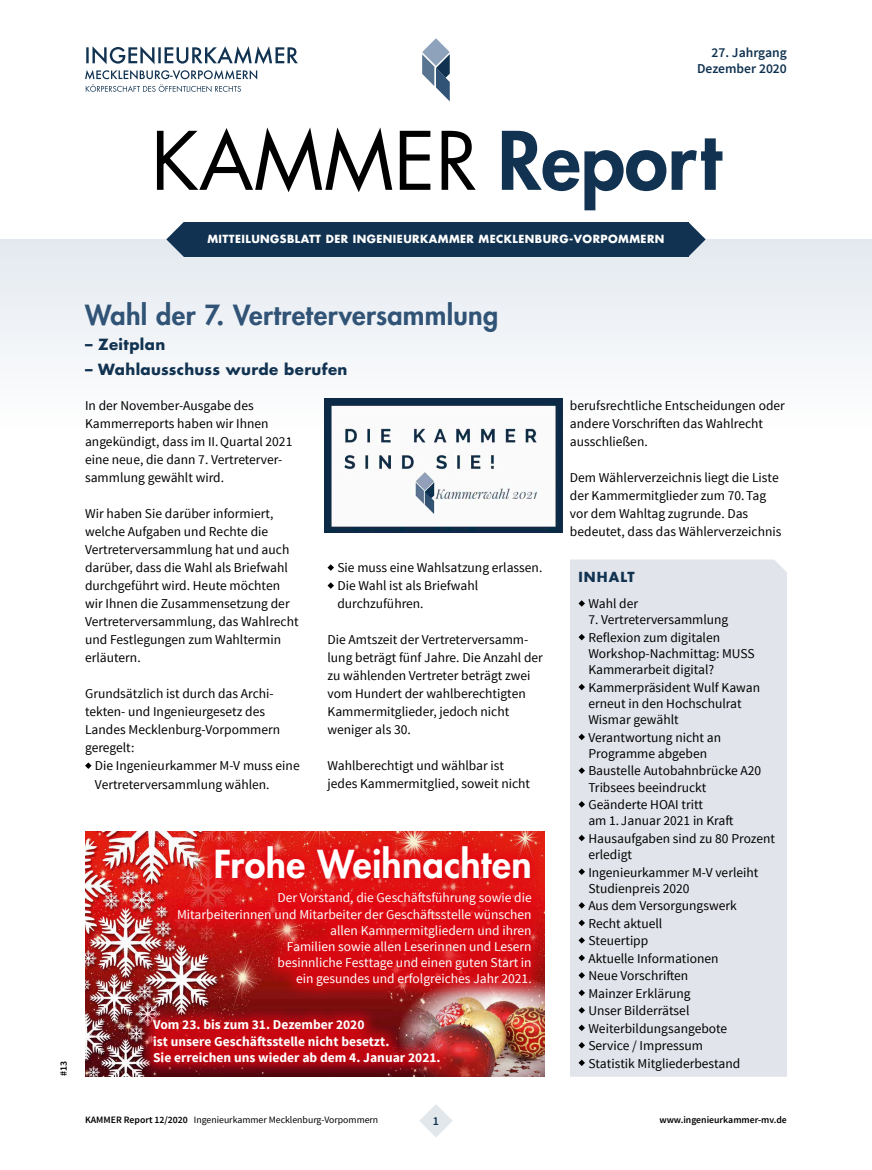
<style>
.page{position:relative;width:872px;height:1170px;background:#fff}
.page>*{position:absolute;margin:0;border:0;box-sizing:border-box;transform-origin:0 0}
.t1{font:78.3px "Futura Std";color:#000}
.t2{font:800 37.5px "Futura Std";letter-spacing:.01em;color:#fff}
.t3{font:800 27px "Futura Std";letter-spacing:.01em;color:#305376}
.t4{font:700 15px "Futura Std";letter-spacing:.02em;color:#113351}
.t5{font:600 13.65px/16.4px "Source Sans Pro";color:#113351;text-align:right}
.t6{font:13.5px/18px "Source Sans Pro";color:#000}
.t7{font:13.5px/16.2px "Source Sans Pro";color:#fff;text-align:right}
.t8{font:700 13.5px/16.2px "Source Sans Pro";color:#fff}
.t9{font:700 13.5px "Futura Std";letter-spacing:.08em;color:#113351}
.t10{font:600 12px "Source Sans Pro";color:#113351}
.t11{font:700 10.95px "Futura Std";letter-spacing:.04em;color:#fff}
.t12{font:9.75px "Source Sans Pro";color:#000}
.t13{font:600 9.75px "Source Sans Pro";color:#000}
.s1{font-weight:800;color:#113351}
.s2{font-weight:600}
</style>
<div class="page">
<svg style="left:419px;top:1104px;width:34px;height:33px"></svg>
<svg style="left:422px;top:38px;width:28px;height:63px"></svg>
<svg style="left:86px;top:46px;width:212px;height:18px"></svg>
<svg style="left:85px;top:70px;width:172px;height:22px"></svg>
<div style="left:0;top:239px;width:872px;height:192px;background:#f1f4f7"></div>
<div style="left:184px;top:222px;width:504px;height:35px;background:#113351"></div>
<svg style="left:166px;top:222px;width:18px;height:35px"></svg>
<svg style="left:688px;top:222px;width:17px;height:35px"></svg>
<img style="left:85px;top:831px;width:53px;height:245px">
<div style="left:138px;top:830px;width:408px;height:247px;background:#e30612;opacity:.8"></div>
<div style="left:570px;top:559px;width:217px;height:517px;background:#e2e4eb"></div>
<img style="left:324px;top:398px;width:238px;height:134px">
<svg style="left:85px;top:762px;width:7px;height:7px"></svg>
<svg style="left:327px;top:564px;width:7px;height:7px"></svg>
<svg style="left:327px;top:582px;width:7px;height:7px"></svg>
<svg style="left:578px;top:600px;width:8px;height:7px"></svg>
<svg style="left:578px;top:634px;width:8px;height:7px"></svg>
<svg style="left:578px;top:683px;width:8px;height:8px"></svg>
<svg style="left:578px;top:733px;width:8px;height:8px"></svg>
<svg style="left:578px;top:767px;width:8px;height:7px"></svg>
<svg style="left:578px;top:801px;width:8px;height:7px"></svg>
<svg style="left:578px;top:834px;width:8px;height:8px"></svg>
<svg style="left:578px;top:868px;width:8px;height:8px"></svg>
<svg style="left:578px;top:902px;width:8px;height:7px"></svg>
<svg style="left:578px;top:919px;width:8px;height:8px"></svg>
<svg style="left:578px;top:937px;width:8px;height:7px"></svg>
<svg style="left:578px;top:954px;width:8px;height:8px"></svg>
<svg style="left:578px;top:972px;width:8px;height:7px"></svg>
<svg style="left:578px;top:989px;width:8px;height:8px"></svg>
<svg style="left:578px;top:1007px;width:8px;height:7px"></svg>
<svg style="left:578px;top:1024px;width:8px;height:8px"></svg>
<svg style="left:578px;top:1041px;width:8px;height:8px"></svg>
<svg style="left:578px;top:1059px;width:8px;height:7px"></svg>
<p class="t5" style="left:697px;top:45px;width:91px">27. Jahrgang<br>Dezember 2020</p>
<h1 class="t1" style="left:151px;top:111px;width:571px">KAMMER <span class="s1">Report</span></h1>
<p class="t11" style="left:207px;top:232px;width:458px">MITTEILUNGSBLATT DER INGENIEURKAMMER MECKLENBURG-VORPOMMERN</p>
<p class="t13" style="left:57px;top:1075px;width:17px;rotate:-90deg">#13</p>
<h3 class="t3" style="left:85px;top:297px;width:415px">Wahl der 7. Vertreterversammlung</h3>
<p class="t4" style="left:85px;top:334px;width:82px">– Zeitplan</p>
<p class="t4" style="left:85px;top:359px;width:264px">– Wahlausschuss wurde berufen</p>
<p class="t6" style="left:85px;top:397px;width:209px">In der November-Ausgabe des<br>Kammerreports haben wir Ihnen angekündigt, dass im II.Quartal 2021 eine neue, die dann 7. Vertreterver&shy;sammlung gewählt wird.</p>
<p class="t6" style="left:85px;top:505px;width:215px">Wir haben Sie darüber informiert, welche Aufgaben und Rechte die<br>Vertreterversammlung hat und auch darüber, dass die Wahl als Briefwahl durchgeführt wird. Heute möchten wir Ihnen die Zusammensetzung der<br>Vertreterversammlung, das Wahlrecht und Festlegungen zum Wahltermin erläutern.</p>
<p class="t6" style="left:85px;top:685px;width:197px">Grundsätzlich ist durch das Archi&shy;tekten- und Ingenieurgesetz des<br>Landes Mecklenburg-Vorpommern geregelt:</p>
<p class="t6" style="left:95px;top:757px;width:206px">Die Ingenieurkammer M-V muss eine<br>Vertreterversammlung wählen.</p>
<p class="t6" style="left:337px;top:559px;width:206px">Sie muss eine Wahlsatzung erlassen.<br>Die Wahl ist als Briefwahl durchzuführen.</p>
<p class="t6" style="left:327px;top:631px;width:217px">Die Amtszeit der Vertreterversamm&shy;lung beträgt fünf Jahre. Die Anzahl der zu wählenden Vertreter beträgt zwei vom Hundert der wahlberechtigten<br>Kammermitglieder, jedoch nicht weniger als 30.</p>
<p class="t6" style="left:327px;top:757px;width:204px">Wahlberechtigt und wählbar ist jedes Kammermitglied, soweit nicht</p>
<h2 class="t2" style="left:214px;top:840px;width:319px">Frohe Weihnachten</h2>
<p class="t7" style="left:177px;top:889px;width:356px">Der Vorstand, die Geschäftsführung sowie die<br>Mitarbeiterinnen und Mitarbeiter der Geschäftsstelle wünschen allen Kammermitgliedern und ihren<br>Familien sowie allen Leserinnen und Lesern<br>besinnliche Festtage und einen guten Start in<br>ein gesundes und erfolgreiches Jahr 2021.</p>
<p class="t8" style="left:153px;top:1017px;width:289px">Vom 23. bis zum 31. Dezember 2020<br>ist unsere Geschäftsstelle nicht besetzt.<br>Sie erreichen uns wieder ab dem 4. Januar 2021.</p>
<p class="t6" style="left:570px;top:397px;width:216px">berufsrechtliche Entscheidungen oder andere Vorschriften das Wahlrecht ausschließen.</p>
<p class="t6" style="left:570px;top:469px;width:213px">Dem Wählerverzeichnis liegt die Liste der Kammermitglieder zum 70.Tag vor dem Wahltag zugrunde. Das bedeutet, dass das Wählerverzeichnis</p>
<p class="t9" style="left:578px;top:568px;width:58px">INHALT</p>
<p class="t6" style="left:588px;top:595px;width:51px">Wahl der</p>
<p class="t6" style="left:588px;top:611px;width:142px;line-height:17.5px">7. Vertreterversammlung<br>Reflexion zum digitalen</p>
<p class="t6" style="left:588px;top:645px;width:168px;line-height:16.2px">Workshop-Nachmittag: MUSS<br>Kammerarbeit digital?</p>
<p class="t6" style="left:588px;top:679px;width:173px;line-height:16.2px">Kammerpräsident Wulf Kawan erneut in den Hochschulrat<br>Wismar gewählt</p>
<p class="t6" style="left:588px;top:729px;width:134px;line-height:16.2px">Verantwortung nicht an<br>Programme abgeben</p>
<p class="t6" style="left:588px;top:763px;width:174px;line-height:16.2px">Baustelle Autobahnbrücke A20<br>Tribsees beeindruckt</p>
<p class="t6" style="left:588px;top:796px;width:147px;line-height:16.2px">Geänderte HOAI tritt<br>am 1. Januar 2021 in Kraft</p>
<p class="t6" style="left:588px;top:830px;width:188px;line-height:16.2px">Hausaufgaben sind zu 80 Prozent erledigt</p>
<p class="t6" style="left:588px;top:864px;width:171px;line-height:16.2px">Ingenieurkammer M-V verleiht<br>Studienpreis 2020</p>
<p class="t6" style="left:588px;top:897px;width:153px;line-height:17.5px">Aus dem Versorgungswerk<br>Recht aktuell<br>Steuertipp<br>Aktuelle Informationen<br>Neue Vorschriften<br>Mainzer Erklärung<br>Unser Bilderrätsel<br>Weiterbildungsangebote<br>Service / Impressum<br>Statistik Mitgliederbestand</p>
<p class="t12" style="left:85px;top:1113px;width:295px"><span class="s2">KAMMER Report 12/2020</span> Ingenieurkammer Mecklenburg-Vorpommern</p>
<p class="t10" style="left:433px;top:1112px;width:8px">1</p>
<p class="t13" style="left:659px;top:1113px;width:129px">www.ingenieurkammer-mv.de</p>
</div>
